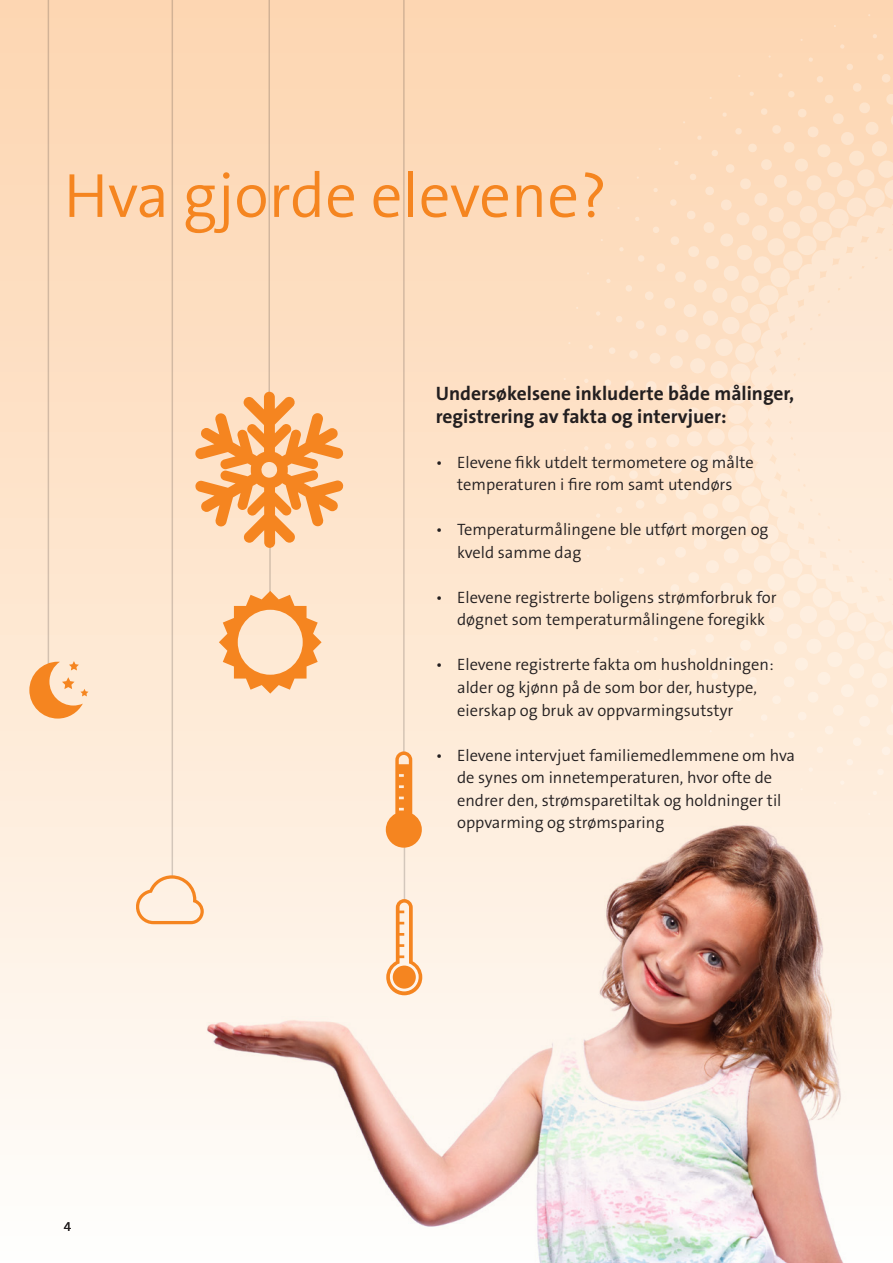
<style>
.page{position:relative;width:893px;height:1263px;background:#fff}
.page>*{position:absolute;margin:0;border:0;box-sizing:border-box;transform-origin:0 0}
.t1{font:300 63px "The Sans B4";color:#f58520}
.t2{font:700 19.5px/22.5px "The Sans B7";color:#231f20}
.t3{font:300 16.5px/22.5px "The Sans B4";color:#231f20}
.t4{font:13.5px "The Sans B5 Plain";color:#231f20}
</style>
<div class="page">
<div style="left:0;top:0;width:893px;height:1263px;background:linear-gradient(to bottom,#fdd4ae,#fefdfb)"></div>
<img style="left:96px;top:776px;width:778px;height:487px">
<svg style="left:562px;top:0;width:331px;height:829px;background:#fde3cb"></svg>
<hr style="left:268px;top:0;width:2px;height:394px;background:#231f20">
<hr style="left:269px;top:543px;width:2px;height:58px;background:#231f20">
<svg style="left:219px;top:591px;width:103px;height:103px;background:#fac694"></svg>
<svg style="left:195px;top:392px;width:148px;height:156px;background:#f9b87c"></svg>
<hr style="left:404px;top:836px;width:1px;height:65px;background:#231f20">
<svg style="left:386px;top:899px;width:36px;height:96px;background:#fbd2ad"></svg>
<div style="left:393px;top:965px;width:23px;height:23px;background:#f58520;border-radius:50%"></div>
<hr style="left:172px;top:0;width:1px;height:877px;background:#231f20">
<svg style="left:136px;top:875px;width:68px;height:49px;background:#fcdec1"></svg>
<hr style="left:48px;top:0;width:1px;height:673px;background:#231f20">
<svg style="left:29px;top:661px;width:59px;height:57px;background:#fabe88"></svg>
<hr style="left:403px;top:0;width:2px;height:754px;background:#231f20">
<svg style="left:386px;top:751px;width:36px;height:97px;background:#f9b576"></svg>
<h1 class="t1" style="left:64px;top:163px;width:545px">Hva gjorde elevene?</h1>
<p class="t4" style="left:64px;top:1219px;width:9px">4</p>
<p class="t2" style="left:436px;top:384px;width:360px">Undersøkelsene inkluderte både målinger, registrering av fakta og intervjuer:</p>
<p class="t3" style="left:436px;top:452px;width:319px;text-align:center">• Elevene fikk utdelt termometere og målte temperaturen i fire rom samt utendørs</p>
<p class="t3" style="left:457px;top:520px;width:313px;text-indent:-21px">• Temperaturmålingene ble utført morgen og kveld samme dag</p>
<p class="t3" style="left:457px;top:587px;width:321px;text-indent:-21px">• Elevene registrerte boligens strømforbruk for døgnet som temperaturmålingene foregikk</p>
<p class="t3" style="left:457px;top:655px;width:318px;text-indent:-21px">• Elevene registrerte fakta om husholdningen: alder og kjønn på de som bor der, hustype, eierskap og bruk av oppvarmingsutstyr</p>
<p class="t3" style="left:457px;top:745px;width:339px;text-indent:-21px">• Elevene intervjuet familiemedlemmene om hva de synes om innetemperaturen, hvor ofte de endrer den, strømsparetiltak og holdninger til oppvarming og strømsparing</p>
</div>
